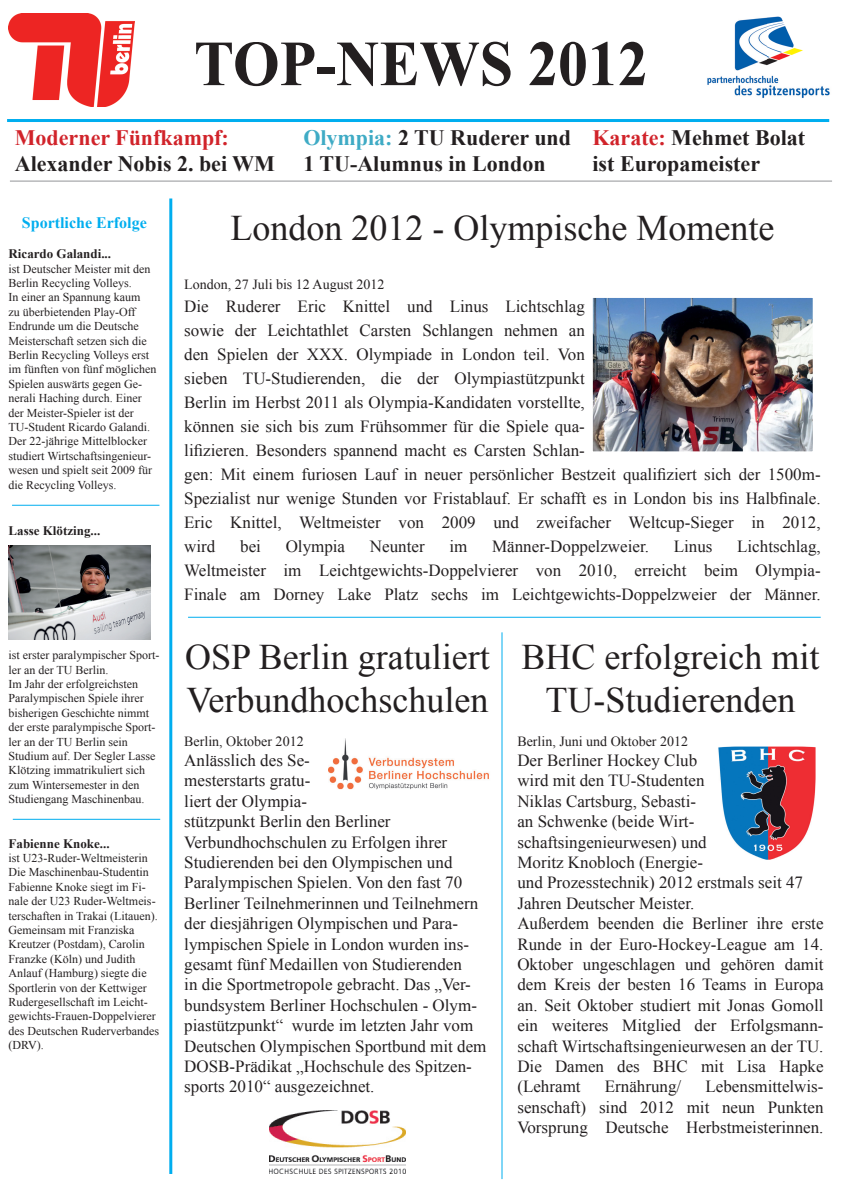
<style>
.page{position:relative;width:842px;height:1191px;background:#fff}
.page>*{position:absolute;margin:0;border:0;box-sizing:border-box;transform-origin:0 0}
.t1{font:700 64.2px "Times New Roman";color:#231f20;scale:.93 1}
.t2{font:36px/43.2px "Times New Roman";color:#231f20}
.t3{font:700 22px/26.4px "Times New Roman";color:#231f20}
.t4{font:700 22px "Times New Roman";color:#d1232a}
.t5{font:17px/20.4px "Times New Roman";color:#231f20}
.t6{font:700 16px "Times New Roman";color:#00aeef}
.t7{font:14px "Times New Roman";color:#231f20}
.t8{font:700 13px "Times New Roman";color:#231f20}
.t9{font:12px/14.4px "Times New Roman";color:#231f20}
.s1{color:#3fabc5}
.s2{color:#d1232a}
</style>
<div class="page">
<hr style="left:7px;top:119px;width:822px;height:3px;background:#00aeef">
<hr style="left:169px;top:198px;width:3px;height:976px;background:#00aeef">
<hr style="left:10px;top:181px;width:822px;height:1px;background:#939598">
<img style="left:9px;top:14px;width:126px;height:93px">
<img style="left:707px;top:16px;width:123px;height:82px">
<hr style="left:501px;top:632px;width:1px;height:547px;background:#00aeef">
<img style="left:594px;top:299px;width:218px;height:151px">
<div style="left:585px;top:290px;width:236px;height:169px;border:8px solid #fff"></div>
<hr style="left:188px;top:617px;width:633px;height:1px;background:#00aeef">
<hr style="left:12px;top:505px;width:147px;height:1px;background:#00aeef">
<hr style="left:13px;top:819px;width:147px;height:1px;background:#00aeef">
<img style="left:269px;top:1110px;width:136px;height:63px">
<img style="left:718px;top:747px;width:96px;height:111px">
<img style="left:329px;top:738px;width:160px;height:52px">
<img style="left:9px;top:545px;width:141px;height:94px">
<h1 class="t1" style="left:194px;top:19px;width:490px">TOP-NEWS 2012</h1>
<p class="t4" style="left:15px;top:122px;width:216px">Moderner Fünfkampf:</p>
<p class="t3" style="left:15px;top:150px;width:262px">Alexander Nobis 2. bei WM</p>
<p class="t3" style="left:303px;top:123px;width:269px"><span class="s1">Olympia:</span> 2 TU Ruderer und<br>1 TU-Alumnus in London</p>
<p class="t3" style="left:592px;top:123px;width:214px"><span class="s2">Karate:</span> Mehmet Bolat ist Europameister</p>
<p class="t6" style="left:22px;top:212px;width:126px">Sportliche Erfolge</p>
<p class="t8" style="left:9px;top:245px;width:104px">Ricardo Galandi...</p>
<p class="t9" style="left:9px;top:261px;width:149px">ist Deutscher Meister mit den<br>Berlin Recycling Volleys.<br>In einer an Spannung kaum<br>zu überbietenden Play-Off<br>Endrunde um die Deutsche<br>Meisterschaft setzen sich die<br>Berlin Recycling Volleys erst im fünften von fünf möglichen<br>Spielen auswärts gegen Ge&shy;nerali Haching durch. Einer der Meister-Spieler ist der<br>TU-Student Ricardo Galandi.<br>Der 22-jährige Mittelblocker studiert Wirtschaftsingenieur&shy;wesen und spielt seit 2009 für die Recycling Volleys.</p>
<p class="t8" style="left:9px;top:522px;width:93px">Lasse Klötzing...</p>
<p class="t9" style="left:9px;top:647px;width:152px">ist erster paralympischer Sport&shy;ler an der TU Berlin.<br>Im Jahr der erfolgreichsten<br>Paralympischen Spiele ihrer bisherigen Geschichte nimmt der erste paralympische Sport&shy;ler an der TU Berlin sein<br>Studium auf. Der Segler Lasse<br>Klötzing immatrikuliert sich zum Wintersemester in den<br>Studiengang Maschinenbau.</p>
<p class="t8" style="left:9px;top:834px;width:103px">Fabienne Knoke...</p>
<p class="t9" style="left:9px;top:850px;width:152px">ist U23-Ruder-Weltmeisterin<br>Die Maschinenbau-Studentin<br>Fabienne Knoke siegt im Fi&shy;nale der U23 Ruder-Weltmeis&shy;terschaften in Trakai (Litauen).<br>Gemeinsam mit Franziska<br>Kreutzer (Postdam), Carolin<br>Franzke (Köln) und Judith<br>Anlauf (Hamburg) siegte die<br>Sportlerin von der Kettwiger<br>Rudergesellschaft im Leicht&shy;gewichts-Frauen-Doppelvierer des Deutschen Ruderverbandes (DRV).</p>
<h2 class="t2" style="left:230px;top:206px;width:545px">London 2012 - Olympische Momente</h2>
<p class="t7" style="left:184px;top:274px;width:202px">London, 27 Juli bis 12 August 2012</p>
<p class="t5" style="left:184px;top:294px;width:638px;line-height:24px">Die Ruderer Eric Knittel und Linus Lichtschlag<br>sowie der Leichtathlet Carsten Schlangen nehmen an<br>den Spielen der XXX. Olympiade in London teil. Von<br>sieben TU-Studierenden, die der Olympiastützpunkt<br>Berlin im Herbst 2011 als Olympia-Kandidaten vorstellte,<br>können sie sich bis zum Frühsommer für die Spiele qua-<br>lifizieren. Besonders spannend macht es Carsten Schlan-<br>gen: Mit einem furiosen Lauf in neuer persönlicher Bestzeit qualifiziert sich der 1500m-Spezialist nur wenige Stunden vor Fristablauf. Er schafft es in London bis ins Halbfinale.<br>Eric Knittel, Weltmeister von 2009 und zweifacher Weltcup-Sieger in 2012, wird</p>
<p class="t5" style="left:184px;top:534px;width:638px;line-height:24px;text-align:justify;text-indent:553px">Lichtschlag, Weltmeister im Leichtgewichts-Doppelvierer von 2010, erreicht beim Olympia-Finale am Dorney Lake Platz sechs im Leichtgewichts-Doppelzweier der Männer.</p>
<h2 class="t2" style="left:185px;top:634px;width:306px">OSP Berlin gratuliert<br>Verbundhochschulen</h2>
<p class="t7" style="left:184px;top:731px;width:121px">Berlin, Oktober 2012</p>
<p class="t5" style="left:184px;top:749px;width:304px">Anlässlich des Se-<br>mesterstarts gratu-<br>liert der Olympia-<br>stützpunkt Berlin den Berliner Verbundhochschulen zu Erfolgen ihrer Studierenden bei den Olympischen und Paralympischen Spielen. Von den fast 70<br>Berliner Teilnehmerinnen und Teilnehmern der diesjährigen Olympischen und Para&shy;lympischen Spiele in London wurden ins&shy;gesamt fünf Medaillen von Studierenden<br>in die Sportmetropole gebracht. Das „Ver&shy;bundsystem Berliner Hochschulen - Olym&shy;piastützpunkt“ wurde im letzten Jahr vom Deutschen Olympischen Sportbund mit dem DOSB-Prädikat „Hochschule des Spitzen&shy;sports 2010“ ausgezeichnet.</p>
<p class="t5" style="left:240px;top:536px;width:22px">bei</p>
<p class="t5" style="left:286px;top:536px;width:61px">Olympia</p>
<p class="t5" style="left:370px;top:536px;width:56px">Neunter</p>
<p class="t5" style="left:449px;top:536px;width:19px">im</p>
<p class="t5" style="left:492px;top:536px;width:158px">Männer-Doppelzweier.</p>
<p class="t5" style="left:674px;top:536px;width:40px">Linus</p>
<h2 class="t2" style="left:521px;top:634px;width:299px;text-align:center">BHC erfolgreich mit<br>TU-Studierenden</h2>
<p class="t7" style="left:517px;top:731px;width:172px">Berlin, Juni und Oktober 2012</p>
<p class="t5" style="left:517px;top:749px;width:308px">Der Berliner Hockey Club<br>wird mit den TU-Studenten<br>Niklas Cartsburg, Sebasti-<br>an Schwenke (beide Wirt&shy;schaftsingenieurwesen) und<br>Moritz Knobloch (Energie-<br>und Prozesstechnik) 2012 erstmals seit 47<br>Jahren Deutscher Meister.<br>Außerdem beenden die Berliner ihre erste<br>Runde in der Euro-Hockey-League am 14.<br>Oktober ungeschlagen und gehören damit dem Kreis der besten 16 Teams in Europa an. Seit Oktober studiert mit Jonas Gomoll ein weiteres Mitglied der Erfolgsmann&shy;schaft Wirtschaftsingenieurwesen an der TU.<br>Die Damen des BHC mit Lisa Hapke (Lehramt</p>
<p class="t5" style="left:517px;top:1076px;width:308px;text-align:justify;text-indent:188px">Lebensmittelwis&shy;senschaft) sind 2012 mit neun Punkten Vorsprung Deutsche Herbstmeisterinnen.</p>
<p class="t5" style="left:605px;top:1076px;width:78px">Ernährung/</p>
</div>
